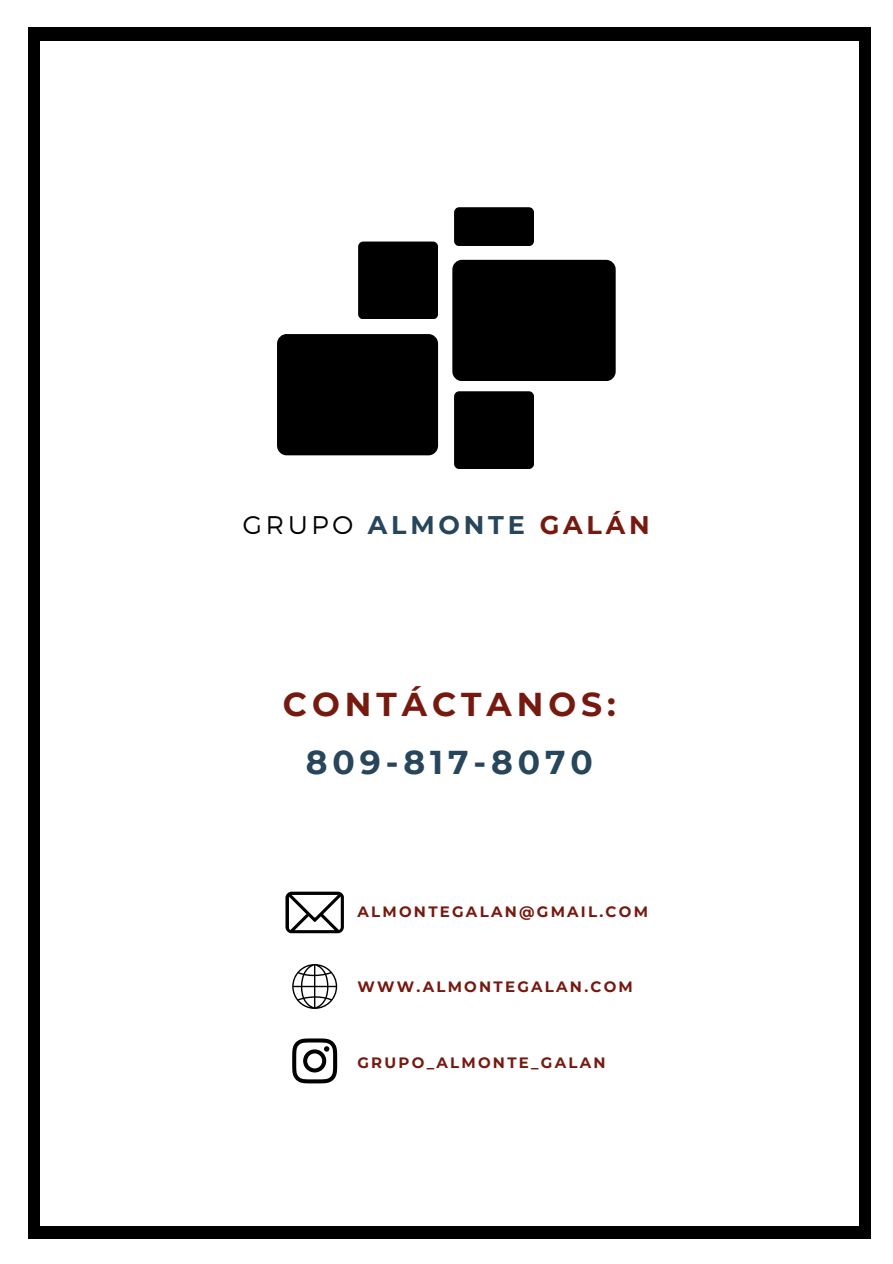
<style>
.page{position:relative;width:893px;height:1264px;background:#fff}
.page>*{position:absolute;margin:0;border:0;box-sizing:border-box;transform-origin:0 0}
.t1{font:700 33px "Montserrat";letter-spacing:.15em;color:#76190f}
.t2{font:700 33px "Montserrat";letter-spacing:.15em;color:#28465b}
.t3{font:700 25.5px "Montserrat";letter-spacing:.15em;color:#28465b}
.t4{font:700 15px "Montserrat";letter-spacing:.15em;color:#76190f}
.s1{font-weight:300;color:#000}
.s2{color:#76190f}
</style>
<div class="page">
<div style="left:28px;top:27px;width:842px;height:1211px;background:#000"></div>
<div style="left:40px;top:41px;width:818px;height:1185px;background:#fff"></div>
<div style="left:452px;top:260px;width:163px;height:121px;background:#000;border-radius:10px"></div>
<div style="left:277px;top:334px;width:161px;height:121px;background:#000;border-radius:10px"></div>
<div style="left:358px;top:241px;width:80px;height:78px;background:#000;border-radius:5px"></div>
<div style="left:454px;top:391px;width:80px;height:78px;background:#000;border-radius:5px"></div>
<div style="left:454px;top:207px;width:80px;height:39px;background:#000;border-radius:5px"></div>
<svg style="left:292px;top:964px;width:45px;height:44px"></svg>
<svg style="left:292px;top:1038px;width:45px;height:45px"></svg>
<svg style="left:285px;top:891px;width:59px;height:42px"></svg>
<p class="t3" style="left:243px;top:509px;width:408px"><span class="s1">GRUPO</span> ALMONTE <span class="s2">GALÁN</span></p>
<p class="t1" style="left:283px;top:684px;width:334px">CONTÁCTANOS:</p>
<p class="t2" style="left:306px;top:742px;width:289px">809-817-8070</p>
<p class="t4" style="left:357px;top:902px;width:292px">ALMONTEGALAN@GMAIL.COM</p>
<p class="t4" style="left:357px;top:977px;width:277px">WWW.ALMONTEGALAN.COM</p>
<p class="t4" style="left:357px;top:1053px;width:249px">GRUPO_ALMONTE_GALAN</p>
</div>
